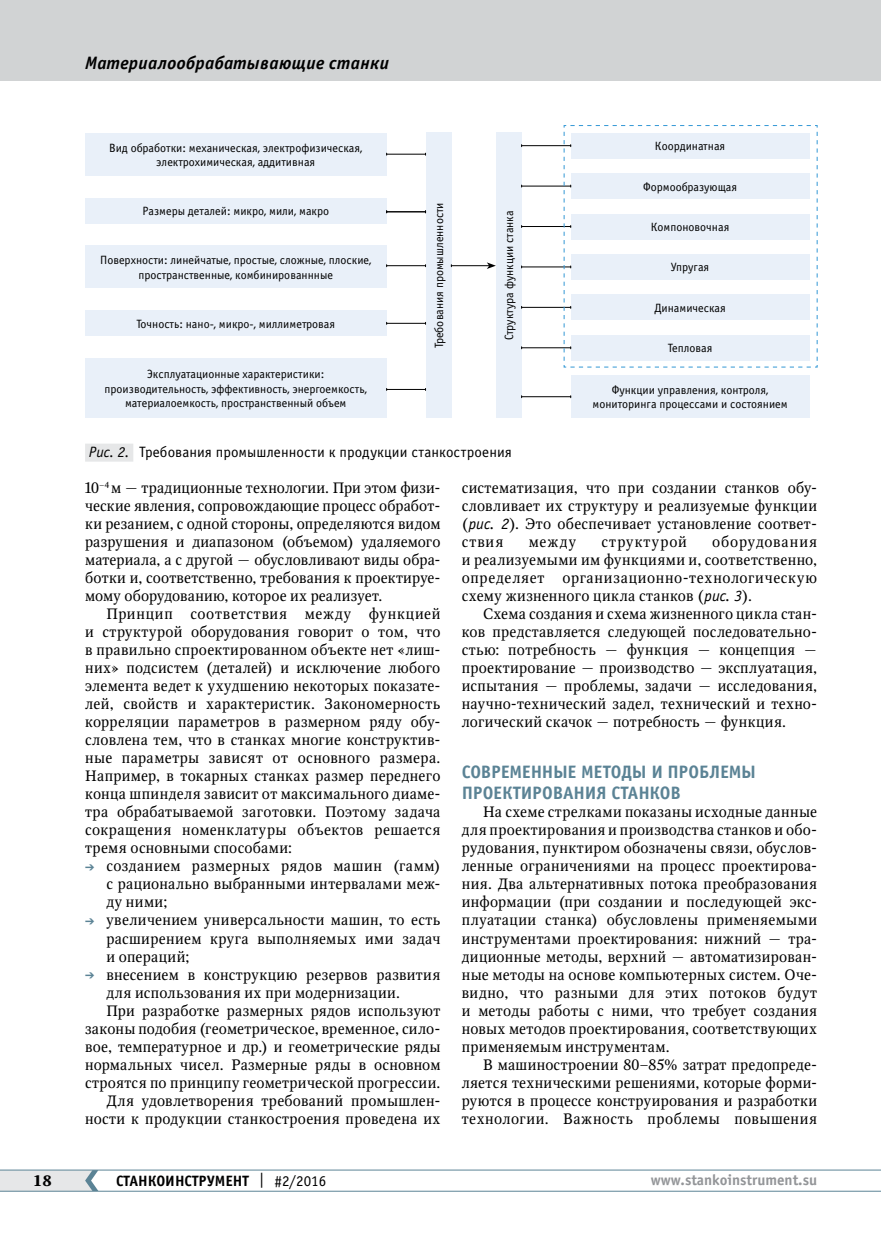
<style>
.page{position:relative;width:881px;height:1234px;background:#fff}
.page>*{position:absolute;margin:0;border:0;box-sizing:border-box;transform-origin:0 0}
.t1{font:700 18px/21px "Officina Sans C";letter-spacing:-.01em;color:#5b8395}
.t2{font:italic 700 18px "Officina Sans C";letter-spacing:.015em;color:#000}
.t3{font:15px/18px "Octava";letter-spacing:.02em;color:#000;text-align:justify}
.t4{font:15px "Officina Sans C";letter-spacing:.005em;color:#000}
.t5{font:700 15px "Officina Sans C";color:#000}
.t6{font:700 15px "Officina Sans C";color:#939598}
.t7{font:15px "Octava";letter-spacing:.075em;color:#000}
.t8{font:700 15px "Octava";color:#000}
.t9{font:12px/14.2px "Officina Sans C";color:#000;text-align:center}
.s1{font-style:italic}
.s2{color:#5b8395}
.s3{font-family:"Officina Sans C";font-style:italic;font-size:15.75px}
.s4{font-weight:400}
</style>
<div class="page">
<hr style="left:0;top:1190px;width:880px;height:1px;background:#5b8395">
<hr style="left:0;top:1169px;width:880px;height:1px;background:#5b8395">
<svg style="left:0;top:1169px;width:98px;height:21px;background:#d9dee0"></svg>
<div style="left:0;top:0;width:880px;height:81px;background:#d1d3d4"></div>
<div style="left:85px;top:443px;width:48px;height:18px;background:#e6e7e8"></div>
<div style="left:570px;top:375px;width:239px;height:43px;background:#e9f0f9"></div>
<div style="left:425px;top:133px;width:26px;height:285px;background:#e9f0f9"></div>
<div style="left:495px;top:133px;width:26px;height:285px;background:#e9f0f9"></div>
<div style="left:85px;top:133px;width:301px;height:42px;background:#e9f0f9"></div>
<div style="left:85px;top:198px;width:301px;height:25px;background:#e9f0f9"></div>
<div style="left:85px;top:310px;width:301px;height:26px;background:#e9f0f9"></div>
<div style="left:85px;top:358px;width:301px;height:60px;background:#e9f0f9"></div>
<div style="left:85px;top:245px;width:301px;height:43px;background:#e9f0f9"></div>
<hr style="left:386px;top:154px;width:39px;height:1px;background:#000">
<hr style="left:521px;top:145px;width:49px;height:1px;background:#000">
<hr style="left:521px;top:186px;width:49px;height:1px;background:#000">
<hr style="left:521px;top:226px;width:49px;height:1px;background:#000">
<hr style="left:521px;top:266px;width:49px;height:1px;background:#000">
<hr style="left:521px;top:307px;width:49px;height:1px;background:#000">
<hr style="left:521px;top:347px;width:49px;height:1px;background:#000">
<hr style="left:521px;top:396px;width:49px;height:1px;background:#000">
<hr style="left:386px;top:211px;width:39px;height:1px;background:#000">
<hr style="left:386px;top:265px;width:39px;height:1px;background:#000">
<hr style="left:451px;top:265px;width:38px;height:1px;background:#000">
<svg style="left:486px;top:262px;width:9px;height:7px"></svg>
<hr style="left:386px;top:323px;width:39px;height:1px;background:#000">
<hr style="left:386px;top:389px;width:39px;height:1px;background:#000">
<svg style="left:563px;top:125px;width:254px;height:243px"></svg>
<p class="t2" style="left:85px;top:53px;width:305px">Материалообрабатывающие станки</p>
<p class="t9" style="left:109px;top:141px;width:255px">Вид обработки: механическая, электрофизическая, электрохимическая, аддитивная</p>
<p class="t9" style="left:142px;top:204px;width:188px">Размеры деталей: микро, мили, макро</p>
<p class="t9" style="left:100px;top:253px;width:273px">Поверхности: линейчатые, простые, сложные, плоские, пространственные, комбинированнные</p>
<p class="t9" style="left:136px;top:317px;width:200px">Точность: нано-, микро-, миллиметровая</p>
<p class="t9" style="left:104px;top:367px;width:264px">Эксплуатационные характеристики: производительность, эффективность, энергоемкость, материалоемкость, пространственный объем</p>
<p class="t9" style="left:432px;top:348px;width:147px;rotate:-90deg">Требования промышленности</p>
<p class="t9" style="left:502px;top:340px;width:131px;rotate:-90deg">Структура функции станка</p>
<p class="t4" style="left:89px;top:444px;width:424px"><span class="s1">Рис. 2.</span> Требования промышленности к продукции станкостроения</p>
<p class="t9" style="left:654px;top:139px;width:72px">Координатная</p>
<p class="t9" style="left:643px;top:180px;width:95px">Формообразующая</p>
<p class="t9" style="left:650px;top:220px;width:80px">Компоновочная</p>
<p class="t9" style="left:670px;top:260px;width:40px">Упругая</p>
<p class="t9" style="left:654px;top:301px;width:73px">Динамическая</p>
<p class="t9" style="left:667px;top:341px;width:46px">Тепловая</p>
<p class="t9" style="left:592px;top:383px;width:197px">Функции управления, контроля, мониторинга процессами и состоянием</p>
<p class="t3" style="left:85px;top:479px;width:357px">10<sup>–4</sup> м — традиционные технологии. При этом физи&shy;ческие явления, сопровождающие процесс обработ&shy;ки резанием, с одной стороны, определяются видом разрушения и диапазоном (объемом) удаляемого материала, а с другой — обусловливают виды обра&shy;ботки и, соответственно, требования к проектируе&shy;мому оборудованию, которое их реализует.</p>
<p class="t3" style="left:85px;top:605px;width:357px;text-indent:21px">Принцип соответствия между функцией и структурой оборудования говорит о том, что в правильно спроектированном объекте нет «лиш&shy;них» подсистем (деталей) и исключение любого элемента ведет к ухудшению некоторых показате&shy;лей, свойств и характеристик. Закономерность корреляции параметров в размерном ряду обу&shy;словлена тем, что в станках многие конструктив&shy;ные параметры зависят от основного размера.<br>Например, в токарных станках размер переднего конца шпинделя зависит от максимального диаме&shy;тра обрабатываемой заготовки. Поэтому задача сокращения номенклатуры объектов решается тремя основными способами:</p>
<p class="t3" style="left:106px;top:857px;width:335px;text-indent:-21px"><span class="s2">➔</span> созданием размерных рядов машин (гамм) с рационально выбранными интервалами меж&shy;ду ними;</p>
<p class="t3" style="left:106px;top:911px;width:335px;text-indent:-21px"><span class="s2">➔</span> увеличением универсальности машин, то есть расширением круга выполняемых ими задач и операций;</p>
<p class="t3" style="left:85px;top:965px;width:356px"><span class="s2">➔</span> внесением в конструкцию резервов развития</p>
<p class="t3" style="left:106px;top:983px;width:295px">для использования их при модернизации.</p>
<p class="t3" style="left:106px;top:1001px;width:335px">При разработке размерных рядов используют</p>
<p class="t3" style="left:85px;top:1019px;width:357px">законы подобия (геометрическое, временное, сило-</p>
<p class="t3" style="left:85px;top:1037px;width:357px">вое, температурное и др.) и геометрические ряды</p>
<p class="t3" style="left:85px;top:1055px;width:357px">нормальных чисел. Размерные ряды в основном</p>
<p class="t3" style="left:85px;top:1073px;width:356px">строятся по принципу геометрической прогрессии.</p>
<p class="t3" style="left:106px;top:1091px;width:335px">Для удовлетворения требований промышлен-</p>
<p class="t3" style="left:85px;top:1109px;width:356px">ности к продукции станкостроения проведена их</p>
<p class="t3" style="left:461px;top:479px;width:357px">систематизация, что при создании станков обу&shy;словливает их структуру и реализуемые функции (<span class="s3">рис. 2</span>). Это обеспечивает установление соответ&shy;ствия</p>
<p class="t3" style="left:461px;top:533px;width:357px;text-indent:250px">оборудования и реализуемыми им функциями и, соответственно, определяет организационно-технологическую схему жизненного цикла станков (<span class="s3">рис. 3</span>).</p>
<p class="t3" style="left:461px;top:605px;width:357px;text-indent:21px">Схема создания и схема жизненного цикла стан&shy;ков представляется следующей последовательно&shy;стью: потребность — функция — концепция — проектирование — производство — эксплуатация, испытания — проблемы, задачи — исследования, научно-технический задел, технический и техно&shy;логический скачок — потребность — функция.</p>
<p class="t1" style="left:461px;top:761px;width:296px">Современные методы и проблемы проектирования станков</p>
<p class="t3" style="left:461px;top:803px;width:357px;text-indent:21px">На схеме стрелками показаны исходные данные для проектирования и производства станков и обо&shy;рудования, пунктиром обозначены связи, обуслов&shy;ленные ограничениями на процесс проектирова&shy;ния. Два альтернативных потока преобразования информации (при создании и последующей экс&shy;плуатации станка) обусловлены применяемыми инструментами проектирования: нижний — тра&shy;диционные методы, верхний — автоматизирован&shy;ные методы на основе компьютерных систем. Оче&shy;видно, что разными для этих потоков будут и методы работы с ними, что требует создания новых методов проектирования, соответствующих применяемым инструментам.</p>
<p class="t3" style="left:461px;top:1055px;width:357px;text-indent:21px">В машиностроении 80–85% затрат предопреде&shy;ляется техническими решениями, которые форми&shy;руются в процессе конструирования и разработки технологии. Важность проблемы повышения</p>
<p class="t3" style="left:528px;top:533px;width:49px">между</p>
<p class="t7" style="left:601px;top:532px;width:87px">структурой</p>
<p class="t8" style="left:33px;top:1170px;width:20px">18</p>
<p class="t5" style="left:116px;top:1171px;width:211px">СТАНКОИНСТРУМЕНТ <span class="s4">| #2/2016</span></p>
<p class="t6" style="left:650px;top:1171px;width:168px">www.stankoinstrument.su</p>
</div>
